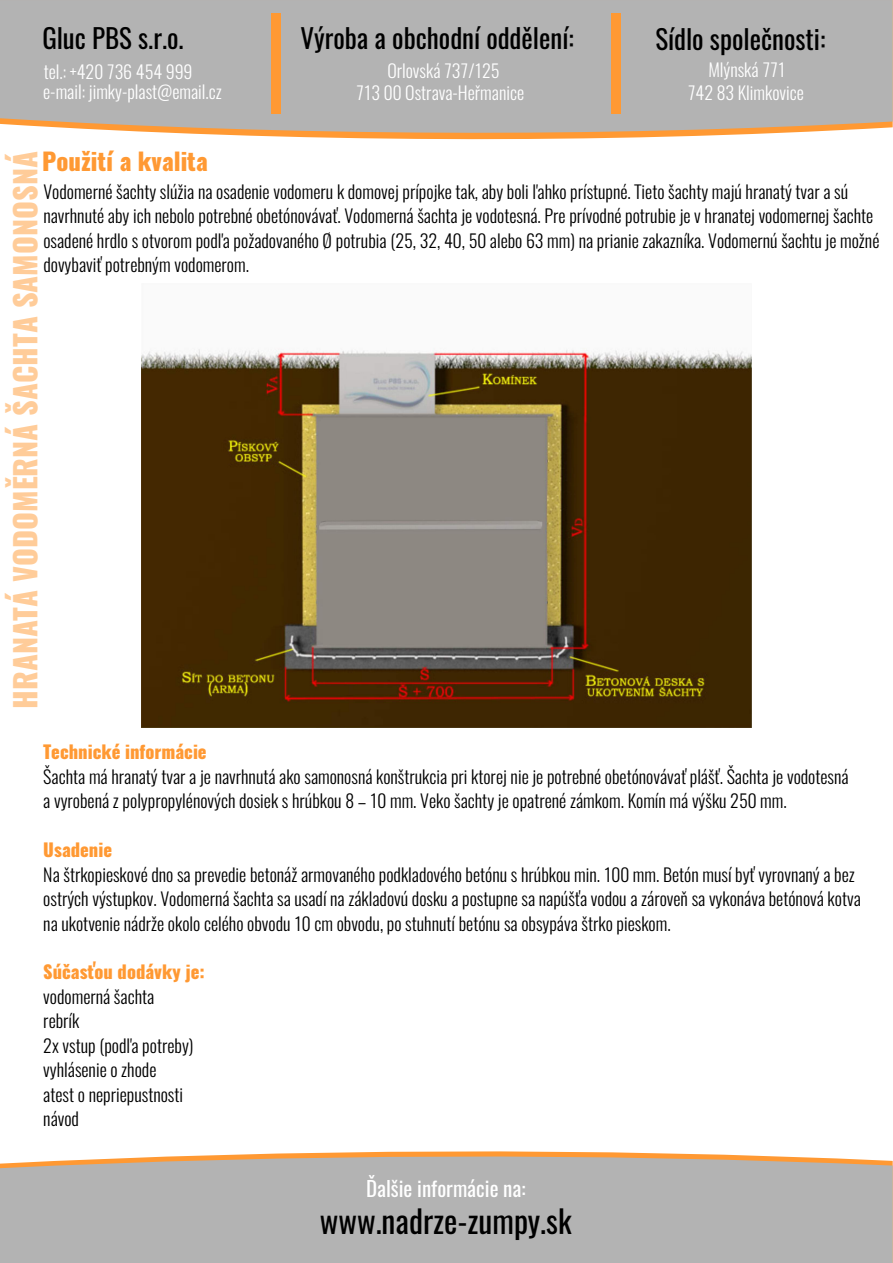
<style>
.page{position:relative;width:893px;height:1263px;background:#fff}
.page>*{position:absolute;margin:0;border:0;box-sizing:border-box;transform-origin:0 0}
.t1{font:31.65px "Oswald";color:#000}
.t2{font:800 30px "Oswald";color:rgb(255 153 51/.5)}
.t3{font:27px "Oswald";color:#000}
.t4{font:800 24px "Oswald";color:#f93}
.t5{font:21px "Oswald";color:#fff}
.t6{font:300 18px/24.5px "Oswald";color:#000}
.t7{font:300 18px/22.8px "Oswald";color:#fff;text-align:center}
.t8{font:800 18px "Oswald";color:#f93}
</style>
<div class="page">
<svg style="left:0;top:0;width:893px;height:138px;background:#b8b3af"></svg>
<div style="left:271px;top:13px;width:10px;height:101px;background:#f93"></div>
<div style="left:611px;top:13px;width:10px;height:101px;background:#f93"></div>
<img style="left:141px;top:348px;width:610px;height:379px">
<svg style="left:0;top:1152px;width:893px;height:111px;background:#b8b4af"></svg>
<h3 class="t3" style="left:42px;top:19px;width:143px">Gluc PBS s.r.o.</h3>
<h3 class="t3" style="left:655px;top:20px;width:172px">Sídlo společnosti:</h3>
<p class="t7" style="left:688px;top:58px;width:118px">Mlýnská 771<br>742 83 Klimkovice</p>
<h3 class="t3" style="left:300px;top:20px;width:275px">Výroba a obchodní oddělení:</h3>
<p class="t7" style="left:356px;top:60px;width:170px;line-height:21.9px">Orlovská 737/125<br>713 00 Ostrava-Heřmanice</p>
<p class="t7" style="left:43px;top:62px;width:180px;line-height:19.6px;text-align:left">tel.: +420 736 454 999 e-mail: jimky-plast@email.cz</p>
<h3 class="t4" style="left:42px;top:145px;width:167px">Použití a kvalita</h3>
<h2 class="t2" style="left:5px;top:709px;width:559px;rotate:-90deg">HRANATÁ VODOMĚRNÁ ŠACHTA SAMONOSNÁ</h2>
<p class="t6" style="left:43px;top:179px;width:837px">Vodomerné šachty slúžia na osadenie vodomeru k domovej prípojke tak, aby boli ľahko prístupné. Tieto šachty majú hranatý tvar a sú navrhnuté aby ich nebolo potrebné obetónovávať. Vodomerná šachta je vodotesná. Pre prívodné potrubie je v hranatej vodomernej šachte osadené hrdlo s otvorom podľa požadovaného Ø potrubia (25, 32, 40, 50 alebo 63 mm) na prianie zakazníka. Vodomernú šachtu je možné dovybaviť potrebným vodomerom.</p>
<p class="t8" style="left:43px;top:740px;width:165px">Technické informácie</p>
<p class="t6" style="left:43px;top:764px;width:807px">Šachta má hranatý tvar a je navrhnutá ako samonosná konštrukcia pri ktorej nie je potrebné obetónovávať plášť. Šachta je vodotesná a vyrobená z polypropylénových dosiek s hrúbkou 8 – 10 mm. Veko šachty je opatrené zámkom. Komín má výšku 250 mm.</p>
<p class="t8" style="left:43px;top:837px;width:70px">Usadenie</p>
<p class="t6" style="left:43px;top:862px;width:819px">Na štrkopieskové dno sa prevedie betonáž armovaného podkladového betónu s hrúbkou min. 100 mm. Betón musí byť vyrovnaný a bez ostrých výstupkov. Vodomerná šachta sa usadí na základovú dosku a postupne sa napúšťa vodou a zároveň sa vykonáva betónová kotva na ukotvenie nádrže okolo celého obvodu 10 cm obvodu, po stuhnutí betónu sa obsypáva štrko pieskom.</p>
<p class="t8" style="left:43px;top:960px;width:163px">Súčasťou dodávky je:</p>
<p class="t6" style="left:43px;top:984px;width:152px">vodomerná šachta rebrík<br>2x vstup (podľa potreby) vyhlásenie o zhode<br>atest o nepriepustnosti návod</p>
<p class="t5" style="left:366px;top:1174px;width:161px">Ďalšie informácie na:</p>
<h1 class="t1" style="left:320px;top:1200px;width:253px">www.nadrze-zumpy.sk</h1>
</div>
